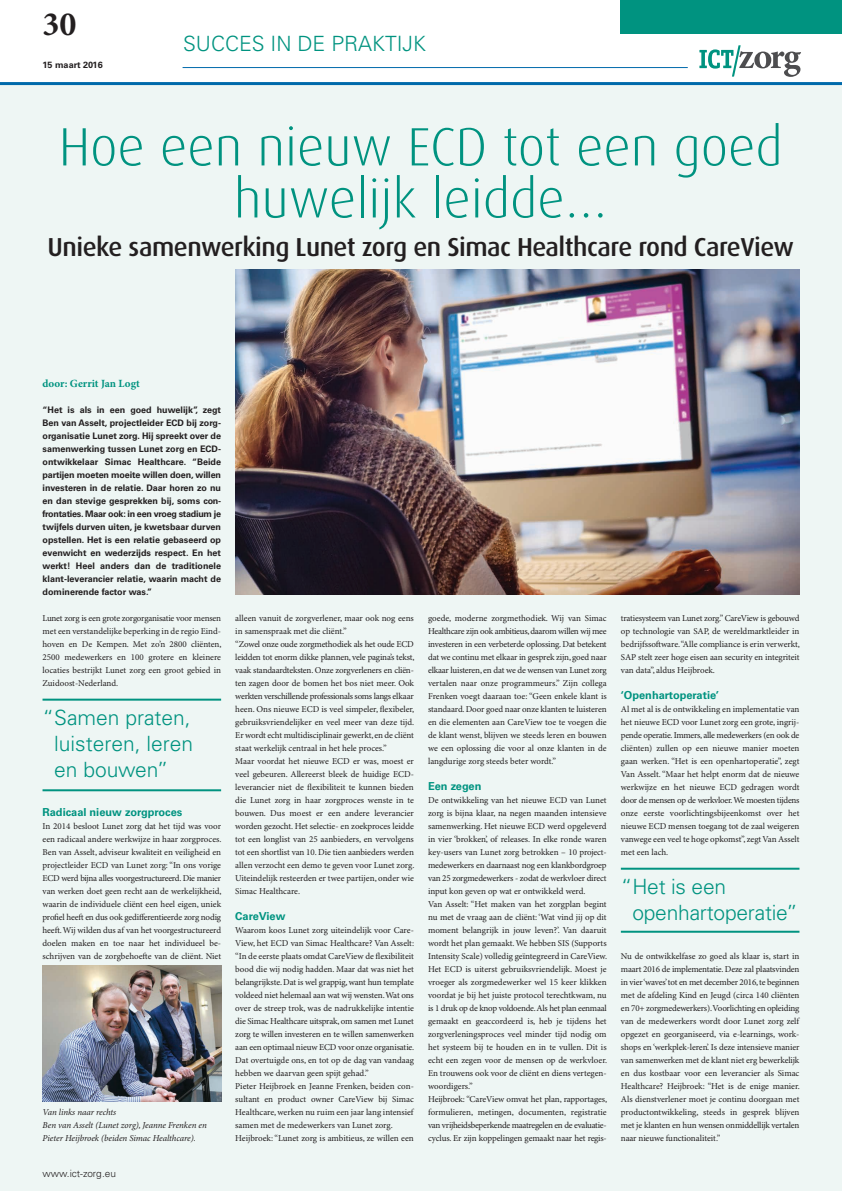
<style>
.page{position:relative;width:842px;height:1191px;background:#fff}
.page>*{position:absolute;margin:0;border:0;box-sizing:border-box;transform-origin:0 0}
.t1{font:300 54px/52px "Dax";color:#009380;text-align:center}
.t2{font:700 34px "Minion Pro";color:#231f20}
.t3{font:500 26px "Dax";letter-spacing:-.02em;color:#231f20}
.t4{font:300 21px/26px "Univers";color:#009380;text-align:justify}
.t5{font:700 11px "Univers";color:#009380}
.t6{font:700 11px "Minion Pro";color:#009380}
.t7{font:300 10px "Univers";color:#231f20}
.t8{font:9px/13px "Minion Pro";letter-spacing:-.005em;color:#231f20;text-align:justify}
.t9{font:700 9px/13px "Univers";color:#231f20;text-align:justify}
.t10{font:italic 9px/13px "Minion Pro";letter-spacing:-.01em;color:#231f20}
</style>
<div class="page">
<div style="left:0;top:85px;width:842px;height:1106px;background:#eef6f4"></div>
<div style="left:621px;top:0;width:221px;height:34px;background:#009380"></div>
<hr style="left:0;top:82px;width:842px;height:3px;background:#006aab">
<hr style="left:183px;top:67px;width:505px;height:1px;background:#006aab">
<svg style="left:699px;top:45px;width:102px;height:32px"></svg>
<img style="left:43px;top:965px;width:178px;height:136px">
<img style="left:235px;top:269px;width:564px;height:325px">
<hr style="left:43px;top:698px;width:178px;height:2px;background:#009380">
<hr style="left:621px;top:867px;width:178px;height:2px;background:#009380">
<hr style="left:621px;top:930px;width:178px;height:2px;background:#009380">
<hr style="left:43px;top:789px;width:178px;height:2px;background:#009380">
<h2 class="t2" style="left:43px;top:4px;width:35px">30</h2>
<p class="t9" style="left:43px;top:59px;width:62px">15 maart 2016</p>
<h3 class="t4" style="left:183px;top:31px;width:244px">SUCCES IN DE PRAKTIJK</h3>
<h1 class="t1" style="left:59px;top:121px;width:725px">Hoe een nieuw ECD tot een goed huwelijk leidde…</h1>
<h3 class="t3" style="left:48px;top:233px;width:748px">Unieke samenwerking Lunet zorg en Simac Healthcare rond CareView</h3>
<p class="t6" style="left:43px;top:376px;width:99px">door: Gerrit Jan Logt</p>
<p class="t9" style="left:43px;top:403px;width:180px">“Het is als in een goed huwelijk”, zegt Ben van Asselt, projectleider ECD bij zorg&shy;organisatie Lunet zorg. Hij spreekt over de samenwerking tussen Lunet zorg en ECD&shy;ontwikkelaar Simac Healthcare. “Beide partijen moeten moeite willen doen, willen investeren in de relatie. Daar horen zo nu en dan stevige gesprekken bij, soms con&shy;frontaties. Maar ook: in een vroeg stadium je twijfels durven uiten, je kwetsbaar durven opstellen. Het is een relatie gebaseerd op evenwicht en wederzijds respect. En het werkt! Heel anders dan de traditionele klant-leverancier relatie, waarin macht de dominerende factor was.”</p>
<p class="t8" style="left:43px;top:611px;width:181px">Lunet zorg is een grote zorgorganisatie voor mensen met een verstandelijke beperking in de regio Eind&shy;hoven en De Kempen. Met zo’n 2800 cliënten, 2500 medewerkers en 100 grotere en kleinere locaties bestrijkt Lunet zorg een groot gebied in Zuidoost-Nederland.</p>
<h3 class="t4" style="left:54px;top:704px;width:140px;text-indent:-12px">“Samen praten, luisteren, leren en bouwen”</h3>
<p class="t5" style="left:43px;top:805px;width:141px">Radicaal nieuw zorgproces</p>
<p class="t8" style="left:43px;top:819px;width:181px">In 2014 besloot Lunet zorg dat het tijd was voor een radicaal andere werkwijze in haar zorgproces.<br>Ben van Asselt, adviseur kwaliteit en veiligheid en projectleider ECD van Lunet zorg: “In ons vorige ECD werd bijna alles voorgestructureerd. Die manier van werken doet geen recht aan de werkelijkheid, waarin de individuele cliënt een heel eigen, uniek profiel heeft en dus ook gedifferentieerde zorg nodig heeft. Wij wilden dus af van het voorgestructureerd doelen maken en toe naar het individueel be&shy;schrijven van de zorgbehoefte van de cliënt. Niet</p>
<p class="t10" style="left:43px;top:1105px;width:166px">Van links naar rechts<br>Ben van Asselt (Lunet zorg), Jeanne Frenken en<br>Pieter Heijbroek (beiden Simac Healthcare).</p>
<p class="t7" style="left:43px;top:1167px;width:75px">www.ict-zorg.eu</p>
<p class="t8" style="left:235px;top:611px;width:181px;text-align:left">alleen vanuit de zorgverlener, maar ook nog eens in samenspraak met die cliënt.”<br>“Zowel onze oude zorgmethodiek als het oude ECD leidden tot enorm dikke plannen, vele pagina’s tekst, vaak standaardteksten. Onze zorgverleners en cliën&shy;ten zagen door de bomen het bos niet meer. Ook werkten verschillende professionals soms langs elkaar heen. Ons nieuwe ECD is veel simpeler, flexibeler, gebruiksvriendelijker en veel meer van deze tijd.<br>Er wordt echt multidisciplinair gewerkt, en de cliënt staat werkelijk centraal in het hele proces.”<br>Maar voordat het nieuwe ECD er was, moest er veel gebeuren. Allereerst bleek de huidige ECD&shy;leverancier niet de flexibiliteit te kunnen bieden die Lunet zorg in haar zorgproces wenste in te bouwen. Dus moest er een andere leverancier worden gezocht. Het selectie- en zoekproces leidde tot een longlist van 25 aanbieders, en vervolgens tot een shortlist van 10. Die tien aanbieders werden allen verzocht een demo te geven voor Lunet zorg.<br>Uiteindelijk resteerden er twee partijen, onder wie Simac Healthcare.</p>
<p class="t5" style="left:235px;top:909px;width:52px">CareView</p>
<p class="t8" style="left:235px;top:923px;width:181px;text-align:left">Waarom koos Lunet zorg uiteindelijk voor Care-View, het ECD van Simac Healthcare? Van Asselt: “In de eerste plaats omdat CareView de flexibiliteit bood die wij nodig hadden. Maar dat was niet het belangrijkste. Dat is wel grappig, want hun template voldeed niet helemaal aan wat wij wensten. Wat ons over de streep trok, was de nadrukkelijke intentie die Simac Healthcare uitsprak, om samen met Lunet zorg te willen investeren en te willen samenwerken aan een optimaal nieuw ECD voor onze organisatie.<br>Dat overtuigde ons, en tot op de dag van vandaag hebben we daarvan geen spijt gehad.”<br>Pieter Heijbroek en Jeanne Frenken, beiden con&shy;sultant en product owner CareView bij Simac Healthcare, werken nu ruim een jaar lang intensief samen met de medewerkers van Lunet zorg.<br>Heijbroek: “Lunet zorg is ambitieus, ze willen een</p>
<p class="t8" style="left:428px;top:611px;width:180px">goede, moderne zorgmethodiek. Wij van Simac Healthcare zijn ook ambitieus, daarom willen wij mee investeren in een verbeterde oplossing. Dat betekent dat we continu met elkaar in gesprek zijn, goed naar elkaar luisteren, en dat we de wensen van Lunet zorg vertalen naar onze programmeurs.” Zijn collega Frenken voegt daaraan toe: “Geen enkele klant is standaard. Door goed naar onze klanten te luisteren en die elementen aan CareView toe te voegen die de klant wenst, blijven we steeds leren en bouwen we een oplossing die voor al onze klanten in de langdurige zorg steeds beter wordt.”</p>
<p class="t5" style="left:428px;top:779px;width:55px">Een zegen</p>
<p class="t8" style="left:428px;top:793px;width:181px;text-align:left">De ontwikkeling van het nieuwe ECD van Lunet zorg is bijna klaar, na negen maanden intensieve samenwerking. Het nieuwe ECD werd opgeleverd in vier ‘brokken’, of releases. In elke ronde waren key-users van Lunet zorg betrokken – 10 project&shy;medewerkers en daarnaast nog een klankbordgroep van 25 zorgmedewerkers - zodat de werkvloer direct input kon geven op wat er ontwikkeld werd.<br>Van Asselt: “Het maken van het zorgplan begint nu met de vraag aan de cliënt: ‘Wat vind jij op dit moment belangrijk in jouw leven?’. Van daaruit wordt het plan gemaakt. We hebben SIS (Supports Intensity Scale) volledig geïntegreerd in CareView.<br>Het ECD is uiterst gebruiksvriendelijk. Moest je vroeger als zorgmedewerker wel 15 keer klikken voordat je bij het juiste protocol terechtkwam, nu is 1 druk op de knop voldoende. Als het plan eenmaal gemaakt en geaccordeerd is, heb je tijdens het zorgverleningsproces veel minder tijd nodig om het systeem bij te houden en in te vullen. Dit is echt een zegen voor de mensen op de werkvloer.<br>En trouwens ook voor de cliënt en diens vertegen&shy;woordigers.”<br>Heijbroek: “CareView omvat het plan, rapportages, formulieren, metingen, documenten, registratie van vrijheidsbeperkende maatregelen en de evaluatie&shy;cyclus. Er zijn koppelingen gemaakt naar het regis-</p>
<p class="t8" style="left:621px;top:611px;width:181px">tratiesysteem van Lunet zorg.” CareView is gebouwd op technologie van SAP, de wereldmarktleider in bedrijfssoftware. “Alle compliance is erin verwerkt, SAP stelt zeer hoge eisen aan security en integriteit van data”, aldus Heijbroek.</p>
<p class="t5" style="left:621px;top:688px;width:100px">‘Openhartoperatie’</p>
<p class="t8" style="left:621px;top:702px;width:180px">Al met al is de ontwikkeling en implementatie van het nieuwe ECD voor Lunet zorg een grote, ingrij&shy;pende operatie. Immers, alle medewerkers (en ook de cliënten) zullen op een nieuwe manier moeten gaan werken. “Het is een openhartoperatie”, zegt Van Asselt. “Maar het helpt enorm dat de nieuwe werkwijze en het nieuwe ECD gedragen wordt door de mensen op de werkvloer. We moesten tijdens onze eerste voorlichtingsbijeenkomst over het nieuwe ECD mensen toegang tot de zaal weigeren vanwege een veel te hoge opkomst”, zegt Van Asselt met een lach.</p>
<h3 class="t4" style="left:632px;top:873px;width:167px;text-indent:-11px">“Het is een openhartoperatie”</h3>
<p class="t8" style="left:621px;top:949px;width:181px">Nu de ontwikkelfase zo goed als klaar is, start in maart 2016 de implementatie. Deze zal plaatsvinden in vier ‘waves’ tot en met december 2016, te beginnen met de afdeling Kind en Jeugd (circa 140 cliënten en 70+ zorgmedewerkers). Voorlichting en opleiding van de medewerkers wordt door Lunet zorg zelf opgezet en georganiseerd, via e-learnings, work&shy;shops en ‘werkplek-leren’. Is deze intensieve manier van samenwerken met de klant niet erg bewerkelijk en dus kostbaar voor een leverancier als Simac Healthcare? Heijbroek: “Het is de enige manier.<br>Als dienstverlener moet je continu doorgaan met productontwikkeling, steeds in gesprek blijven met je klanten en hun wensen onmiddellijk vertalen naar nieuwe functionaliteit.”</p>
</div>
